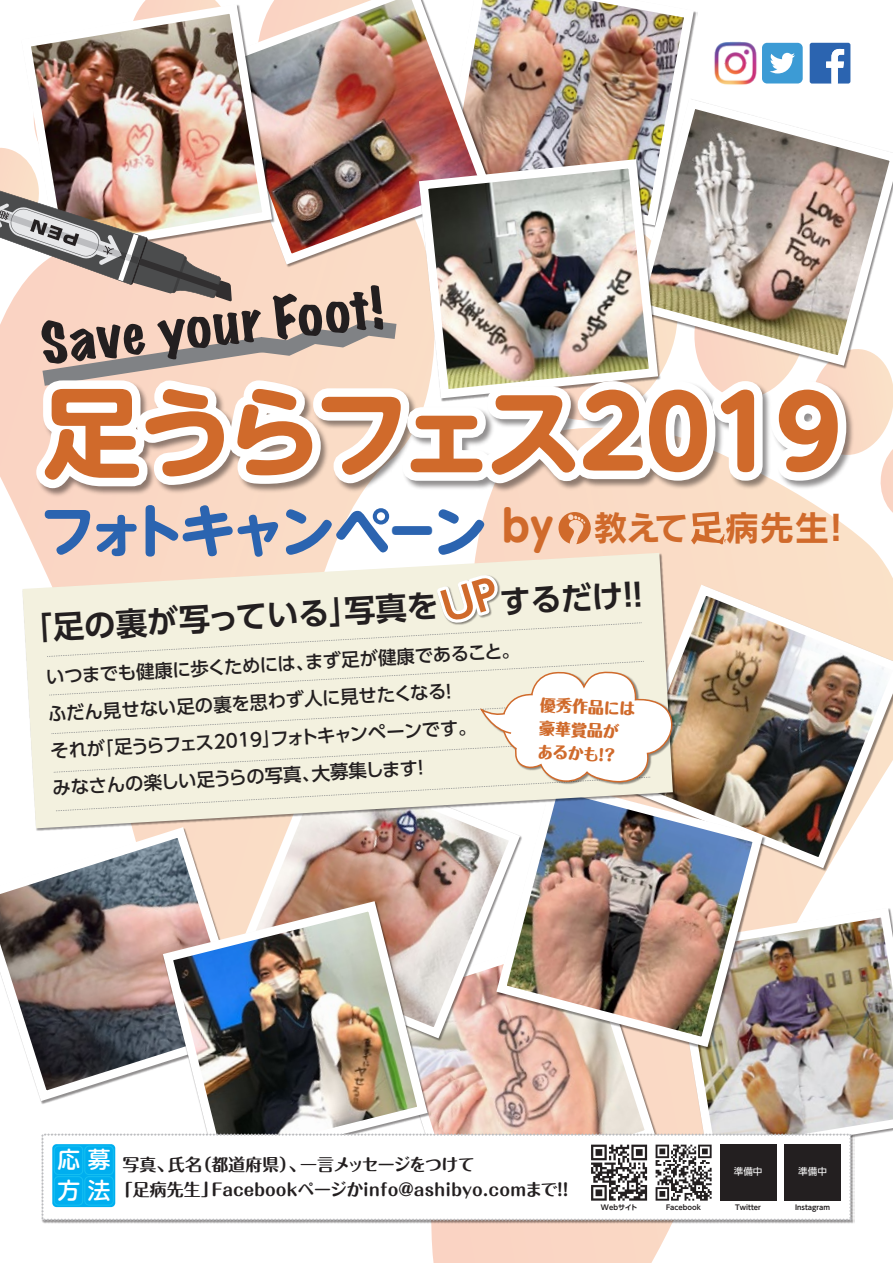
<style>
.page{position:relative;width:893px;height:1263px;background:#fff}
.page>*{position:absolute;margin:0;border:0;box-sizing:border-box;transform-origin:0 0}
.t1{font:700 98.7px "UD Shin M Go Pr 6";letter-spacing:-.05em;color:#d06a2b}
.t2{font:700 56.7px "UD Shin M Go Pr 6";letter-spacing:-.115em;color:#2b64b0}
.t3{font:expanded 51.15px "Marker Felt";color:#231f20}
.t4{font:34.95px "Rodin Pro B";letter-spacing:-.03em;color:#d06a2b}
.t5{font:700 31.5px "UD Shin Go Pr 6 De";color:#231f20}
.t6{font:500 22.8px/30.5px "UD Shin M Go Pr 6";color:#fff}
.t7{font:500 18.45px/37.3px "UD Shin Go Pr 6";color:#231f20}
.t8{font:700 16.95px/25.5px "Maru Fo Pro";color:#231f20}
.t9{font:800 16.05px/23.5px "Maru Fo Pro";color:#d06a2b}
.t10{font:9.6px "UD Shin Go Pr 6";color:#fff}
.t11{font:700 7.05px "UD Shin Go Pr 6 De";color:#231f20}
.s1{font-family:"UD Shin M Go Pr 6";font-weight:700;font-size:41.55px}
</style>
<div class="page">
<div style="left:33px;top:545px;width:302px;height:7px;background:#fad9c5"></div>
<svg style="left:431px;top:545px;width:449px;height:718px"></svg>
<div style="left:431px;top:1224px;width:232px;height:10px;background:#fad5c4"></div>
<svg style="left:433px;top:1067px;width:206px;height:65px;background:#e0bcae"></svg>
<img style="left:639px;top:1067px;width:241px;height:97px">
<img style="left:668px;top:903px;width:225px;height:260px">
<img style="left:345px;top:832px;width:146px;height:212px">
<img style="left:676px;top:557px;width:217px;height:342px">
<img style="left:676px;top:579px;width:217px;height:295px">
<img style="left:254px;top:832px;width:91px;height:64px">
<svg style="left:0;top:832px;width:254px;height:272px"></svg>
<img style="left:158px;top:896px;width:275px;height:236px">
<img style="left:496px;top:740px;width:276px;height:327px">
<img style="left:491px;top:775px;width:277px;height:277px">
<img style="left:42px;top:1132px;width:813px;height:92px">
<div style="left:41px;top:1133px;width:810px;height:88px;background:#fff;border:2px dashed #bcbdc0"></div>
<div style="left:52px;top:1144px;width:63px;height:63px;background:#00aeef;border-radius:4px"></div>
<div style="left:54px;top:1146px;width:29px;height:29px;border:1px solid #15c0f2;border-radius:4px"></div>
<div style="left:85px;top:1176px;width:29px;height:29px;border:1px solid #15c0f2;border-radius:4px"></div>
<div style="left:85px;top:1146px;width:29px;height:29px;border:1px solid #15c0f2;border-radius:4px"></div>
<div style="left:54px;top:1176px;width:29px;height:29px;border:1px solid #15c0f2;border-radius:4px"></div>
<svg style="left:591px;top:1144px;width:56px;height:57px"></svg>
<svg style="left:656px;top:1144px;width:56px;height:57px"></svg>
<div style="left:720px;top:1144px;width:56px;height:57px;background:#231f20"></div>
<div style="left:785px;top:1144px;width:56px;height:57px;background:#231f20"></div>
<svg style="left:22px;top:553px;width:651px;height:275px"></svg>
<img style="left:432px;top:567px;width:83px;height:3px">
<img style="left:0;top:0;width:893px;height:545px">
<svg style="left:47px;top:570px;width:628px;height:242px;background:#f1eede"></svg>
<h3 class="t3" style="left:37px;top:303px;width:345px;rotate:-6deg">Save your Foot!</h3>
<h1 class="t1" style="left:43px;top:347px;width:800px">足うらフェス2019</h1>
<h2 class="t2" style="left:40px;top:482px;width:450px">フォトキャンペーン</h2>
<h3 class="t4" style="left:501px;top:504px;width:343px"><span class="s1">by</span> 教えて　病先生!</h3>
<h3 class="t5" style="left:20px;top:602px;width:623px;rotate:-3deg">「足の裏が写っている」写真を　　するだけ!!</h3>
<p class="t7" style="left:45px;top:657px;width:476px;rotate:-3deg">いつまでも健康に歩くためには、まず足が健康であること。ふだん見せない足の裏を思わず人に見せたくなる！<br>それが「足うらフェス2019」フォトキャンペーンです。<br>みなさんの楽しい足うらの写真、大募集します！</p>
<p class="t9" style="left:541px;top:691px;width:97px;rotate:3deg">優秀作品には豪華賞品があるかも!?</p>
<p class="t6" style="left:58px;top:1143px;width:55px">応募方法</p>
<p class="t8" style="left:116px;top:1149px;width:454px;text-indent:7px">写真、氏名（都道府県）、一言メッセージをつけて<br>「足病先生」Facebookページかinfo@ashibyo.comまで!!</p>
<p class="t10" style="left:734px;top:1164px;width:30px">準備中</p>
<p class="t10" style="left:798px;top:1164px;width:30px">準備中</p>
<p class="t11" style="left:601px;top:1201px;width:38px">Webサイト</p>
<p class="t11" style="left:666px;top:1201px;width:37px">Facebook</p>
<p class="t11" style="left:735px;top:1201px;width:27px">Twitter</p>
<p class="t11" style="left:795px;top:1201px;width:37px">Instagram</p>
</div>
